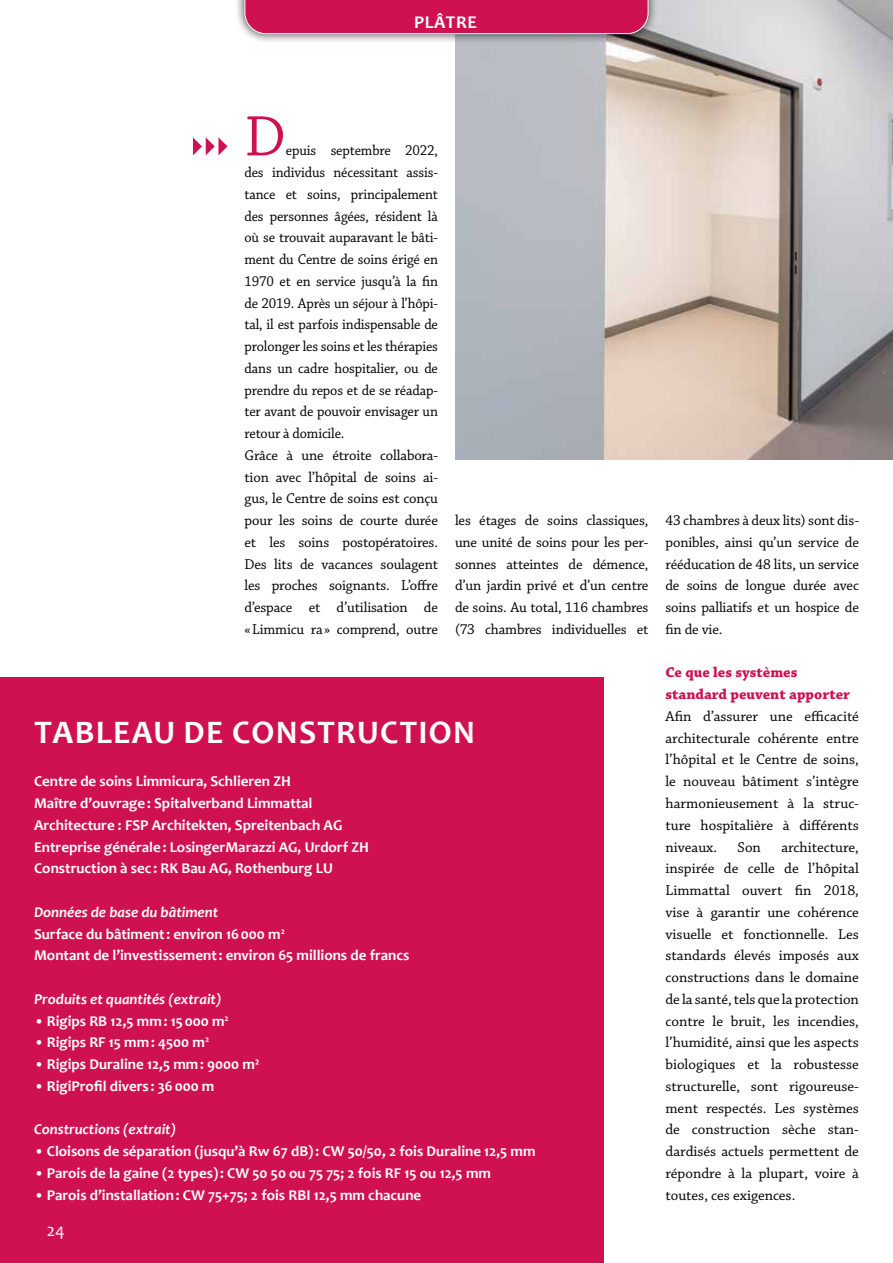
<style>
.page{position:relative;width:893px;height:1263px;background:#fff}
.page>*{position:absolute;margin:0;border:0;box-sizing:border-box;transform-origin:0 0}
.t1{font:60px "Chaparral Pro";color:#cf1152}
.t2{font:700 33px "Candara";letter-spacing:.04em;color:#fff}
.t3{font:700 18px "Candara";letter-spacing:.04em;color:#fff}
.t4{font:18px "Candara";color:#fff}
.t5{font:15px/21.8px "Chaparral Pro";letter-spacing:-.01em;color:#000;text-align:justify}
.t6{font:15px/21.8px "Chaparral Pro";letter-spacing:-.01em;color:#000;scale:.95 1}
.t7{font:700 15px/21.8px "Candara";color:#fff}
.t8{font:italic 700 15px "Candara";color:#fff}
.t9{font:700 15px/21.8px "Chaparral Pro";color:#cf1152}
.s1{font-style:italic}
</style>
<div class="page">
<img style="left:455px;top:0;width:438px;height:460px">
<div style="left:0;top:677px;width:604px;height:586px;background:#cf1152"></div>
<div style="left:235px;top:0;width:423px;height:44px;background:#000;opacity:.75"></div>
<div style="left:244px;top:0;width:405px;height:34px;background:#cf1152"></div>
<svg style="left:193px;top:137px;width:34px;height:18px"></svg>
<p class="t3" style="left:414px;top:11px;width:64px">PLÂTRE</p>
<h1 class="t1" style="left:244px;top:103px;width:43px">D</h1>
<p class="t6" style="left:244px;top:140px;width:205px;text-indent:41px">epuis septembre 2022, des individus nécessitant assis&shy;tance et soins, principalement des personnes âgées, résident là où se trouvait auparavant le bâti&shy;ment du Centre de soins érigé en<br>1970 et en service jusqu’à la fin de 2019. Après un séjour à l’hôpi&shy;tal, il est parfois indispensable de prolonger les soins et les thérapies dans un cadre hospitalier, ou de prendre du repos et de se réadap&shy;ter avant de pouvoir envisager un retour à domicile.<br>Grâce à une étroite collabora&shy;tion avec l’hôpital de soins ai&shy;gus, le Centre de soins est conçu pour les soins de courte durée et les soins postopératoires.<br>Des lits de vacances soulagent les proches soignants. L’offre d’espace et d’utilisation de «Limmicu ra» comprend, outre</p>
<p class="t5" style="left:455px;top:510px;width:195px">les étages de soins classiques, une unité de soins pour les per&shy;sonnes atteintes de démence, d’un jardin privé et d’un centre de soins. Au total, 116 chambres (73 chambres individuelles et</p>
<p class="t5" style="left:665px;top:510px;width:195px">43 chambres à deux lits) sont dis&shy;ponibles, ainsi qu’un service de rééducation de 48 lits, un service de soins de longue durée avec soins palliatifs et un hospice de fin de vie.</p>
<p class="t9" style="left:665px;top:662px;width:186px">Ce que les systèmes standard peuvent apporter</p>
<p class="t5" style="left:665px;top:706px;width:195px">Afin d’assurer une efficacité architecturale cohérente entre l’hôpital et le Centre de soins, le nouveau bâtiment s’intègre harmonieusement à la struc&shy;ture hospitalière à différents niveaux.</p>
<h2 class="t2" style="left:35px;top:711px;width:442px">TABLEAU DE CONSTRUCTION</h2>
<p class="t7" style="left:34px;top:770px;width:336px">Centre de soins Limmicura, Schlieren ZH<br>Maître d’ouvrage: Spitalverband Limmattal Architecture : FSP Architekten, Spreitenbach AG Entreprise générale: LosingerMarazzi AG, Urdorf ZH Construction à sec : RK Bau AG, Rothenburg LU</p>
<p class="t7" style="left:34px;top:901px;width:377px"><span class="s1">Données de base du bâtiment<br></span>Surface du bâtiment: environ 16000 m<sup>2<br></sup>Montant de l’investissement: environ 65 millions de francs</p>
<p class="t8" style="left:34px;top:989px;width:189px">Produits et quantités (extrait)</p>
<p class="t7" style="left:34px;top:1009px;width:196px">• Rigips RB 12,5 mm: 15000 m<sup>2</sup></p>
<p class="t7" style="left:34px;top:1031px;width:177px">• Rigips RF 15 mm: 4500 m<sup>2</sup></p>
<p class="t7" style="left:34px;top:1053px;width:226px">• Rigips Duraline 12,5 mm: 9000 m²</p>
<p class="t7" style="left:34px;top:1075px;width:182px">• RigiProfil divers : 36000 m</p>
<p class="t8" style="left:34px;top:1120px;width:144px">Constructions (extrait)</p>
<p class="t7" style="left:34px;top:1140px;width:503px">• Cloisons de séparation (jusqu’à Rw 67 dB): CW 50/50, 2 fois Duraline 12,5 mm</p>
<p class="t7" style="left:34px;top:1162px;width:458px">• Parois de la gaine (2 types): CW 50 50 ou 75 75; 2 fois RF 15 ou 12,5 mm</p>
<p class="t7" style="left:34px;top:1183px;width:389px">• Parois d’installation: CW 75+75; 2 fois RBI 12,5 mm chacune</p>
<p class="t5" style="left:665px;top:836px;width:195px;text-indent:116px">architecture, inspirée de celle de l’hôpital Limmattal ouvert fin 2018, vise à garantir une cohérence visuelle et fonctionnelle. Les standards élevés imposés aux constructions dans le domaine de la santé, tels que la protection contre le bruit, les incendies, l’humidité, ainsi que les aspects biologiques et la robustesse structurelle, sont rigoureuse&shy;ment respectés. Les systèmes de construction sèche stan&shy;dardisés actuels permettent de répondre à la plupart, voire à toutes, ces exigences.</p>
<p class="t5" style="left:738px;top:836px;width:25px">Son</p>
<p class="t4" style="left:47px;top:1218px;width:19px">24</p>
</div>
